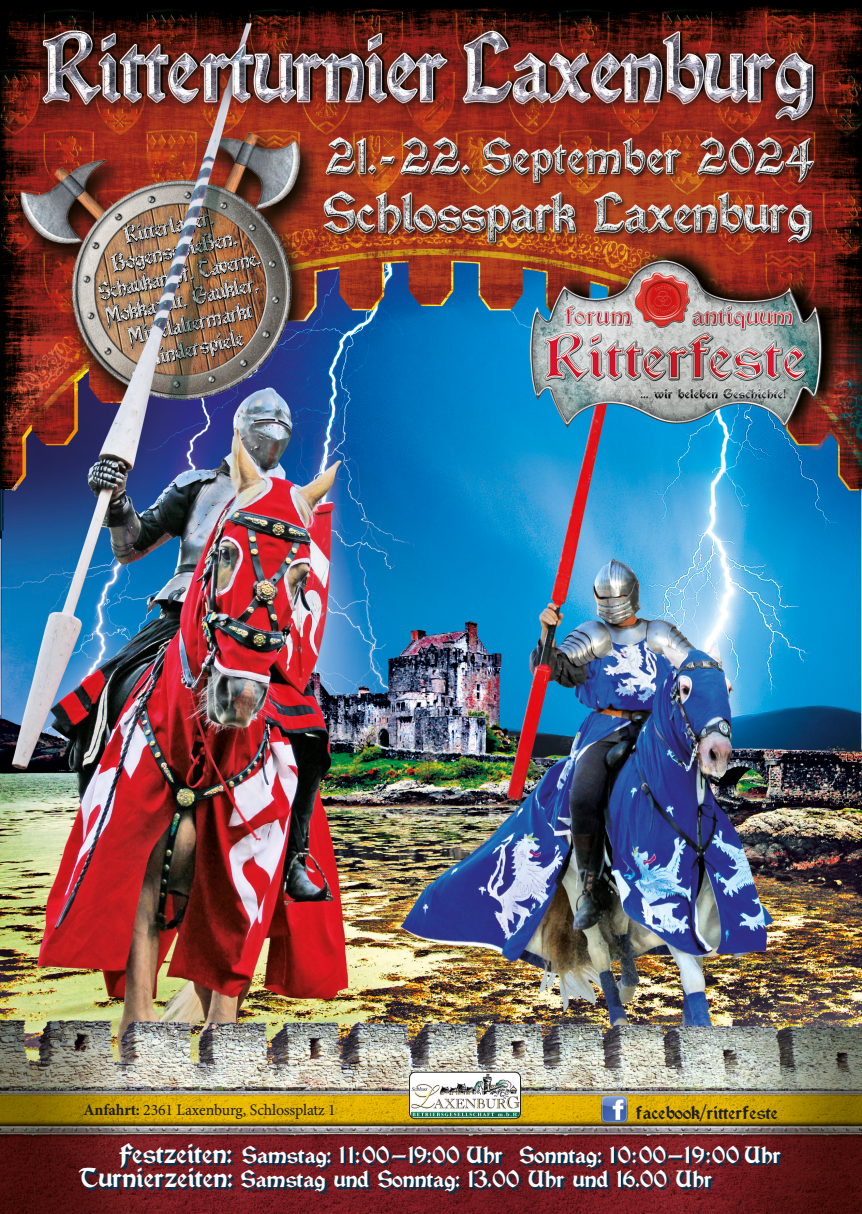
<style>
.page{position:relative;width:862px;height:1214px;background:#fff}
.page>*{position:absolute;margin:0;border:0;box-sizing:border-box;transform-origin:0 0}
.t1{font:22px/24px "Vinque";color:#fff}
.t2{font:17.6px "Vinque";color:#1d1d1b}
.t3{font:16px "Minion Pro";letter-spacing:-.01em;color:#1d1d1b}
.s1{font-weight:700}
.s2{font-size:26px}
</style>
<div class="page">
<img style="left:0;top:0;width:862px;height:1213px">
<img style="left:600px;top:1095px;width:28px;height:28px">
<svg style="left:81px;top:1145px;width:703px;height:48px;background:#5b202a"></svg>
<img style="left:409px;top:1072px;width:111px;height:46px">
<div style="left:409px;top:1071px;width:112px;height:47px;border:1px solid #1d1d1b;border-radius:6px"></div>
<p class="t3" style="left:84px;top:1098px;width:254px"><span class="s1">Anfahrt:</span> 2361 Laxenburg, Schlossplatz 1</p>
<p class="t2" style="left:636px;top:1101px;width:144px">facebook/ritterfeste</p>
<p class="t1" style="left:79px;top:1141px;width:704px;text-indent:40px"><span class="s2">Festzeiten:</span> Samstag: 1 1:00—19:00 Uhr Sonntag: 10:00—19:00 Uhr<br><span class="s2">Turnierzeiten:</span> Samstag und Sonntag: 13.00 Uhr und 16.00 Uhr</p>
</div>
